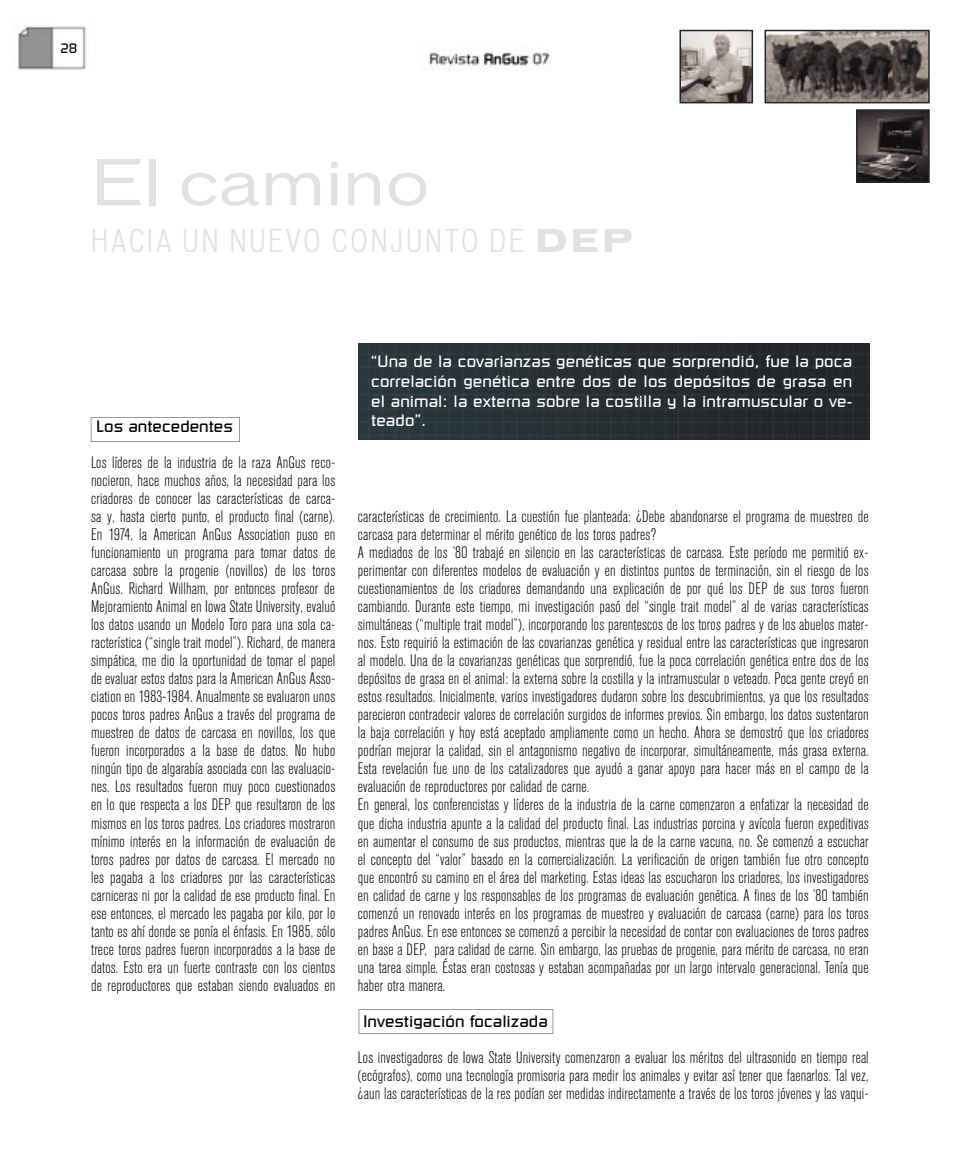
<style>
.page{position:relative;width:961px;height:1170px;background:#fff}
.page>*{position:absolute;margin:0;border:0;box-sizing:border-box;transform-origin:0 0}
.t1{font:expanded 60px "Vonnes";color:#e0e1e1}
.t2{font:100 condensed 30px "Vonnes";letter-spacing:.1em;color:#e0e1e1}
.t3{font:300 condensed 16.5px/18px "Akzidenz Grotesk BE";letter-spacing:.01em;color:#000;text-align:justify}
.t4{font:16.5px/19.8px "Russell Square";letter-spacing:.005em;color:#fff;text-align:justify}
.t5{font:16.5px "Russell Square";color:#000}
.t6{font:13.5px "Russell Square";color:#000}
.s1{font-weight:700;font-stretch:expanded}
</style>
<div class="page">
<img style="left:17px;top:25px;width:913px;height:1009px">
<img style="left:358px;top:343px;width:511px;height:96px">
<svg style="left:359px;top:1009px;width:194px;height:24px"></svg>
<svg style="left:765px;top:30px;width:165px;height:73px"></svg>
<svg style="left:856px;top:109px;width:74px;height:74px"></svg>
<svg style="left:679px;top:30px;width:74px;height:73px"></svg>
<svg style="left:91px;top:417px;width:149px;height:25px"></svg>
<p class="t6" style="left:61px;top:40px;width:18px">28</p>
<h1 class="t1" style="left:91px;top:146px;width:340px">El camino</h1>
<h2 class="t2" style="left:91px;top:224px;width:543px">HACIA UN NUEVO CONJUNTO DE <span class="s1">DEP</span></h2>
<p class="t5" style="left:96px;top:416px;width:138px">Los antecedentes</p>
<p class="t3" style="left:91px;top:454px;width:246px">Los líderes de la industria de la raza AnGus reco&shy;nocieron, hace muchos años, la necesidad para los criadores de conocer las características de carca&shy;sa y, hasta cierto punto, el producto final (carne).<br>En 1974, la American AnGus Association puso en funcionamiento un programa para tomar datos de carcasa sobre la progenie (novillos) de los toros AnGus. Richard Willham, por entonces profesor de Mejoramiento Animal en Iowa State University, evaluó los datos usando un Modelo Toro para una sola ca&shy;racterística (“single trait model”). Richard, de manera simpática, me dio la oportunidad de tomar el papel de evaluar estos datos para la American AnGus Asso&shy;ciation en 1983-1984. Anualmente se evaluaron unos pocos toros padres AnGus a través del programa de muestreo de datos de carcasa en novillos, los que fueron incorporados a la base de datos. No hubo ningún tipo de algarabía asociada con las evaluacio&shy;nes. Los resultados fueron muy poco cuestionados en lo que respecta a los DEP que resultaron de los mismos en los toros padres. Los criadores mostraron mínimo interés en la información de evaluación de toros padres por datos de carcasa. El mercado no les pagaba a los criadores por las características carniceras ni por la calidad de ese producto final. En ese entonces, el mercado les pagaba por kilo, por lo tanto es ahí donde se ponía el énfasis. En 1985, sólo trece toros padres fueron incorporados a la base de datos. Esto era un fuerte contraste con los cientos de reproductores que estaban siendo evaluados en</p>
<p class="t4" style="left:371px;top:351px;width:483px">“Una de la covarianzas genéticas que sorprendió, fue la poca correlación genética entre dos de los depósitos de grasa en el animal: la externa sobre la costilla y la intramuscular o ve&shy;teado”.</p>
<p class="t3" style="left:358px;top:508px;width:512px;text-align:left">características de crecimiento. La cuestión fue planteada: ¿Debe abandonarse el programa de muestreo de carcasa para determinar el mérito genético de los toros padres?<br>A mediados de los ’80 trabajé en silencio en las características de carcasa. Este período me permitió ex&shy;perimentar con diferentes modelos de evaluación y en distintos puntos de terminación, sin el riesgo de los cuestionamientos de los criadores demandando una explicación de por qué los DEP de sus toros fueron cambiando. Durante este tiempo, mi investigación pasó del “single trait model” al de varias características simultáneas (“multiple trait model”), incorporando los parentescos de los toros padres y de los abuelos mater&shy;nos. Esto requirió la estimación de las covarianzas genética y residual entre las características que ingresaron al modelo. Una de la covarianzas genéticas que sorprendió, fue la poca correlación genética entre dos de los depósitos de grasa en el animal: la externa sobre la costilla y la intramuscular o veteado. Poca gente creyó en estos resultados. Inicialmente, varios investigadores dudaron sobre los descubrimientos, ya que los resultados parecieron contradecir valores de correlación surgidos de informes previos. Sin embargo, los datos sustentaron la baja correlación y hoy está aceptado ampliamente como un hecho. Ahora se demostró que los criadores podrían mejorar la calidad, sin el antagonismo negativo de incorporar, simultáneamente, más grasa externa.<br>Esta revelación fue uno de los catalizadores que ayudó a ganar apoyo para hacer más en el campo de la evaluación de reproductores por calidad de carne.<br>En general, los conferencistas y líderes de la industria de la carne comenzaron a enfatizar la necesidad de que dicha industria apunte a la calidad del producto final. Las industrias porcina y avícola fueron expeditivas en aumentar el consumo de sus productos, mientras que la de la carne vacuna, no. Se comenzó a escuchar el concepto del “valor” basado en la comercialización. La verificación de origen también fue otro concepto que encontró su camino en el área del marketing. Estas ideas las escucharon los criadores, los investigadores en calidad de carne y los responsables de los programas de evaluación genética. A fines de los ’80 también comenzó un renovado interés en los programas de muestreo y evaluación de carcasa (carne) para los toros padres AnGus. En ese entonces se comenzó a percibir la necesidad de contar con evaluaciones de toros padres en base a DEP, para calidad de carne. Sin embargo, las pruebas de progenie, para mérito de carcasa, no eran una tarea simple. Éstas eran costosas y estaban acompañadas por un largo intervalo generacional. Tenía que haber otra manera.</p>
<p class="t5" style="left:363px;top:1010px;width:186px">Investigación focalizada</p>
<p class="t3" style="left:358px;top:1048px;width:512px">Los investigadores de Iowa State University comenzaron a evaluar los méritos del ultrasonido en tiempo real (ecógrafos), como una tecnología promisoria para medir los animales y evitar así tener que faenarlos. Tal vez, ¿aun las características de la res podían ser medidas indirectamente a través de los toros jóvenes y las vaqui-</p>
</div>
